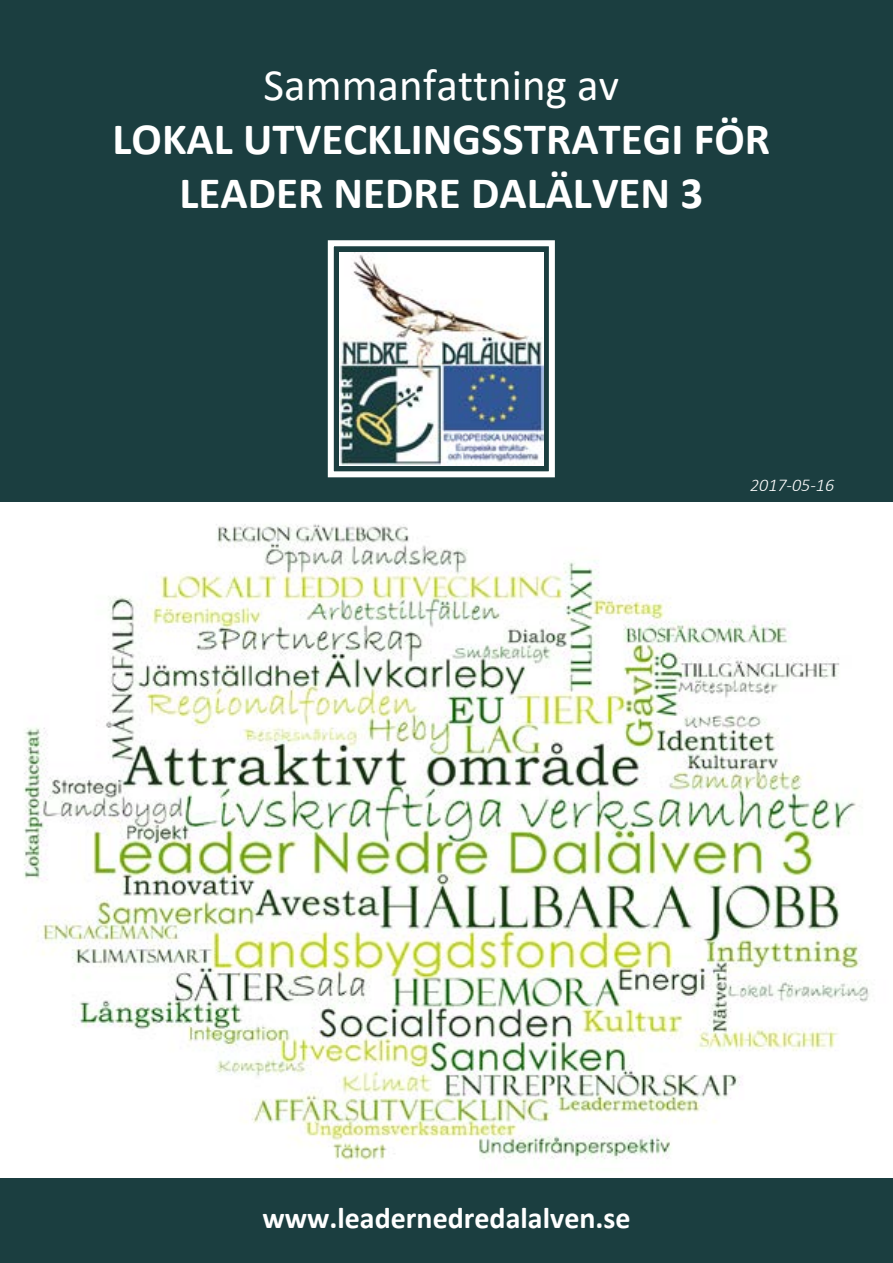
<style>
.page{position:relative;width:893px;height:1263px;background:#fff}
.page>*{position:absolute;margin:0;border:0;box-sizing:border-box;transform-origin:0 0}
.t1{font:700 45px/54px "Calibri";color:#fff;text-align:center}
.t2{font:45px "Calibri";color:#fff}
.t3{font:700 30px "Calibri";color:#fff}
.t4{font:italic 300 18px "Calibri";color:#fff}
</style>
<div class="page">
<div style="left:0;top:1178px;width:893px;height:85px;background:#1b3e40"></div>
<img style="left:23px;top:524px;width:847px;height:646px">
<div style="left:0;top:0;width:893px;height:502px;background:#1b3e40"></div>
<img style="left:339px;top:252px;width:205px;height:214px">
<div style="left:328px;top:240px;width:227px;height:237px;border:6px solid #fff"></div>
<p class="t2" style="left:264px;top:53px;width:357px">Sammanfattning av</p>
<p class="t1" style="left:113px;top:111px;width:659px">LOKAL UTVECKLINGSSTRATEGI FÖR<br>LEADER NEDRE DALÄLVEN 3</p>
<p class="t4" style="left:750px;top:474px;width:86px">2017-05-16</p>
<p class="t3" style="left:262px;top:1197px;width:370px">www.leadernedredalalven.se</p>
</div>
